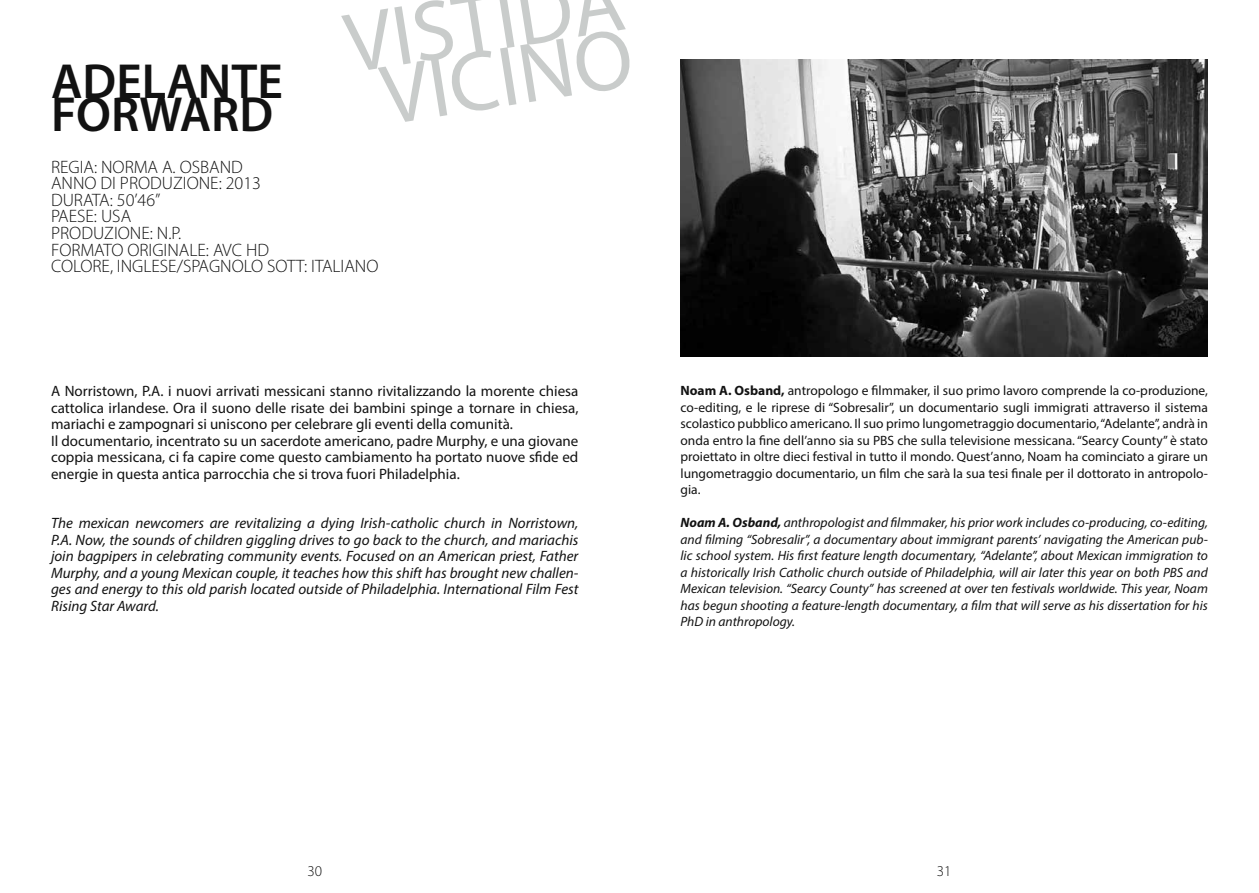
<style>
.page{position:relative;width:1259px;height:893px;background:#fff}
.page>*{position:absolute;margin:0;border:0;box-sizing:border-box;transform-origin:0 0}
.t1{font:85.5px "Myriad Pro";color:#c9cccb}
.t2{font:600 49.5px "Myriad Pro";color:#121212}
.t3{font:300 18px/16.5px "Myriad Pro";color:#121212}
.t4{font:15px/16.5px "Myriad Pro";color:#121212}
.t5{font:italic 15px/16.5px "Myriad Pro";color:#121212;text-align:justify}
.t6{font:300 15px "Myriad Pro";color:#121212}
.t7{font:italic 13.5px/16.5px "Myriad Pro";color:#121212;text-align:justify}
.t8{font:13.5px/16.5px "Myriad Pro";color:#121212;text-align:justify}
.s1{font-weight:700}
</style>
<div class="page">
<img style="left:680px;top:60px;width:528px;height:296px">
<h2 class="t2" style="left:51px;top:50px;width:233px">ADELANTE</h2>
<h2 class="t2" style="left:51px;top:83px;width:224px">FORWARD</h2>
<h1 class="t1" style="left:337px;top:-8px;width:283px;rotate:-9deg">VISTIDA</h1>
<h1 class="t1" style="left:374px;top:44px;width:255px;rotate:-9deg">VICINO</h1>
<h3 class="t3" style="left:51px;top:159px;width:329px">REGIA: NORMA A. OSBAND<br>ANNO DI PRODUZIONE: 2013<br>DURATA: 50’46”<br>PAESE: USA<br>PRODUZIONE: N.P.<br>FORMATO ORIGINALE: AVC HD<br>COLORE, INGLESE/SPAGNOLO SOTT: ITALIANO</h3>
<p class="t4" style="left:51px;top:383px;width:529px">A Norristown, P.A. i nuovi arrivati messicani stanno rivitalizzando la morente chiesa cattolica irlandese. Ora il suono delle risate dei bambini spinge a tornare in chiesa, mariachi e zampognari si uniscono per celebrare gli eventi della comunità.<br>Il documentario, incentrato su un sacerdote americano, padre Murphy, e una giovane coppia messicana, ci fa capire come questo cambiamento ha portato nuove sfide ed energie in questa antica parrocchia che si trova fuori Philadelphia.</p>
<p class="t5" style="left:51px;top:515px;width:529px">The mexican newcomers are revitalizing a dying Irish-catholic church in Norristown, P.A. Now, the sounds of children giggling drives to go back to the church, and mariachis join bagpipers in celebrating community events. Focused on an American priest, Father Murphy, and a young Mexican couple, it teaches how this shift has brought new challen&shy;ges and energy to this old parish located outside of Philadelphia. International Film Fest Rising Star Award.</p>
<p class="t8" style="left:680px;top:382px;width:529px"><span class="s1">Noam A. Osband,</span> antropologo e filmmaker, il suo primo lavoro comprende la co-produzione, co-editing, e le riprese di “Sobresalir”, un documentario sugli immigrati attraverso il sistema scolastico pubblico americano. Il suo primo lungometraggio documentario, “Adelante”, andrà in onda entro la fine dell’anno sia su PBS che sulla televisione messicana. “Searcy County” è stato proiettato in oltre dieci festival in tutto il mondo. Quest’anno, Noam ha cominciato a girare un lungometraggio documentario, un film che sarà la sua tesi finale per il dottorato in antropolo&shy;gia.</p>
<p class="t7" style="left:680px;top:514px;width:529px"><span class="s1">Noam A. Osband,</span> anthropologist and filmmaker, his prior work includes co-producing, co-editing, and filming “Sobresalir”, a documentary about immigrant parents’ navigating the American pub&shy;lic school system. His first feature length documentary, “Adelante”, about Mexican immigration to a historically Irish Catholic church outside of Philadelphia, will air later this year on both PBS and Mexican television. “Searcy County” has screened at over ten festivals worldwide. This year, Noam has begun shooting a feature-length documentary, a film that will serve as his dissertation for his PhD in anthropology.</p>
<p class="t6" style="left:307px;top:862px;width:16px">30</p>
<p class="t6" style="left:937px;top:862px;width:16px">31</p>
</div>
